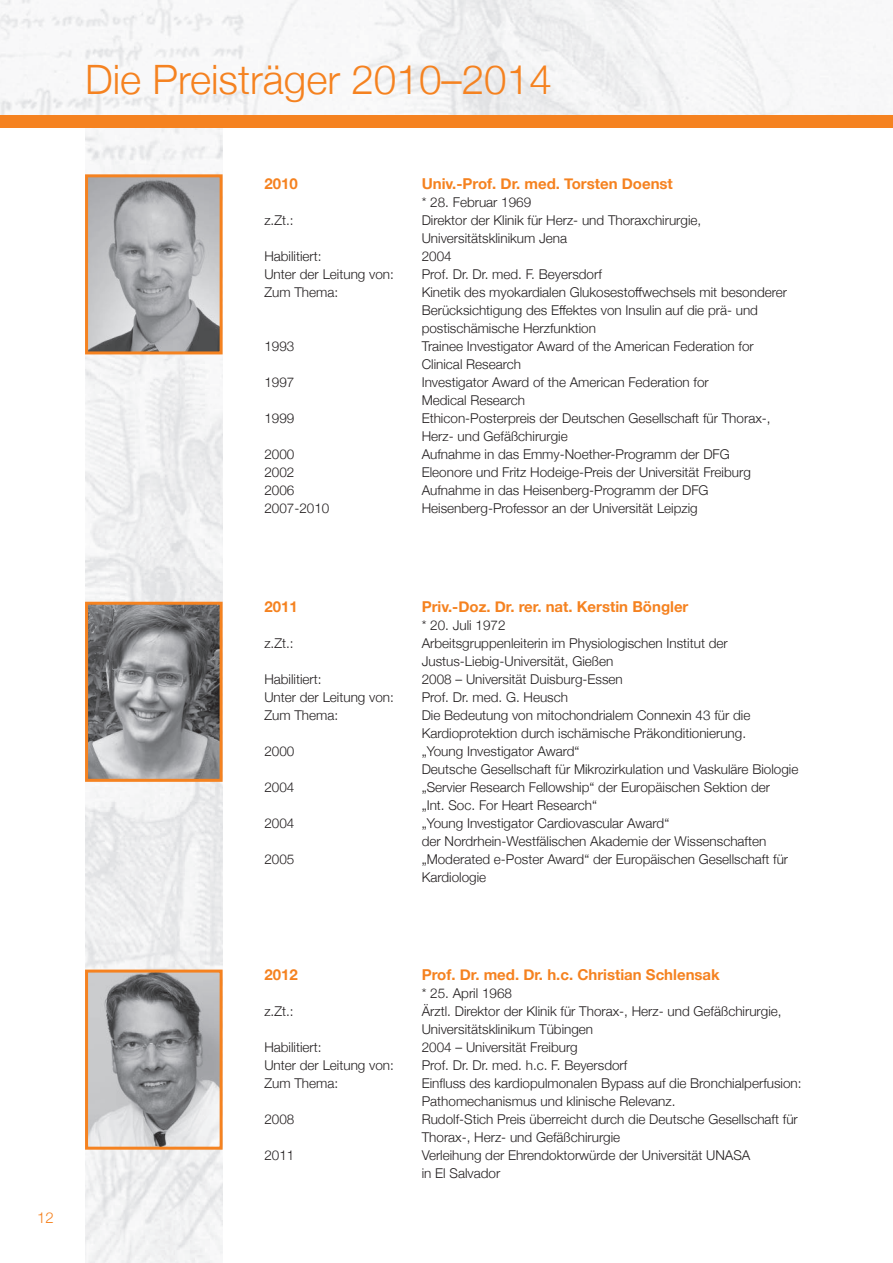
<style>
.page{position:relative;width:893px;height:1263px;background:#fff}
.page>*{position:absolute;margin:0;border:0;box-sizing:border-box;transform-origin:0 0}
.t1{font:300 40.5px "Helvetica Neue";color:#f58220}
.t2{font:700 15px "Helvetica Neue";color:#f58220}
.t3{font:300 15px "Helvetica Neue";color:#f58220}
.t4{font:300 13.5px/18px "Helvetica Neue";color:#231f20}
</style>
<div class="page">
<img style="left:85px;top:128px;width:137px;height:1135px">
<img style="left:89px;top:178px;width:130px;height:172px">
<div style="left:85px;top:174px;width:138px;height:180px;border:3px solid #f58220"></div>
<img style="left:89px;top:606px;width:130px;height:172px">
<div style="left:85px;top:602px;width:138px;height:180px;border:3px solid #f58220"></div>
<img style="left:89px;top:973px;width:130px;height:173px">
<div style="left:85px;top:969px;width:138px;height:181px;border:3px solid #f58220"></div>
<img style="left:0;top:0;width:892px;height:115px">
<div style="left:0;top:115px;width:893px;height:13px;background:#f58220"></div>
<p class="t3" style="left:37px;top:1206px;width:18px">12</p>
<h1 class="t1" style="left:85px;top:47px;width:468px">Die Preisträger 2010–2014</h1>
<p class="t2" style="left:264px;top:172px;width:35px">2010</p>
<p class="t2" style="left:422px;top:172px;width:253px">Univ.-Prof. Dr. med. Torsten Doenst</p>
<p class="t4" style="left:422px;top:192px;width:111px">* 28. Februar 1969</p>
<p class="t4" style="left:264px;top:210px;width:31px">z.Zt.:</p>
<p class="t4" style="left:422px;top:210px;width:281px">Direktor der Klinik für Herz- und Thoraxchirurgie,<br>Universitätsklinikum Jena</p>
<p class="t4" style="left:264px;top:246px;width:59px">Habilitiert:</p>
<p class="t4" style="left:422px;top:246px;width:32px">2004</p>
<p class="t4" style="left:264px;top:264px;width:131px">Unter der Leitung von:</p>
<p class="t4" style="left:422px;top:264px;width:182px">Prof. Dr. Dr. med. F. Beyersdorf</p>
<p class="t4" style="left:264px;top:282px;width:75px">Zum Thema:</p>
<p class="t4" style="left:422px;top:282px;width:367px">Kinetik des myokardialen Glukosestoffwechsels mit besonderer<br>Berücksichtigung des Effektes von Insulin auf die prä- und postischämische Herzfunktion</p>
<p class="t4" style="left:264px;top:336px;width:32px">1993</p>
<p class="t4" style="left:422px;top:336px;width:334px">Trainee Investigator Award of the American Federation for<br>Clinical Research</p>
<p class="t4" style="left:264px;top:372px;width:32px">1997</p>
<p class="t4" style="left:422px;top:372px;width:289px">Investigator Award of the American Federation for<br>Medical Research</p>
<p class="t4" style="left:264px;top:408px;width:32px">1999</p>
<p class="t4" style="left:422px;top:408px;width:350px">Ethicon-Posterpreis der Deutschen Gesellschaft für Thorax-,<br>Herz- und Gefäßchirurgie</p>
<p class="t4" style="left:264px;top:444px;width:32px">2000</p>
<p class="t4" style="left:422px;top:444px;width:310px">Aufnahme in das Emmy-Noether-Programm der DFG</p>
<p class="t4" style="left:264px;top:462px;width:32px">2002</p>
<p class="t4" style="left:422px;top:462px;width:331px">Eleonore und Fritz Hodeige-Preis der Universität Freiburg</p>
<p class="t4" style="left:264px;top:480px;width:32px">2006</p>
<p class="t4" style="left:422px;top:480px;width:288px">Aufnahme in das Heisenberg-Programm der DFG</p>
<p class="t4" style="left:264px;top:498px;width:67px">2007-2010</p>
<p class="t4" style="left:422px;top:498px;width:278px">Heisenberg-Professor an der Universität Leipzig</p>
<p class="t2" style="left:264px;top:594px;width:35px">2011</p>
<p class="t2" style="left:422px;top:594px;width:268px">Priv.-Doz. Dr. rer. nat. Kerstin Böngler</p>
<p class="t4" style="left:422px;top:615px;width:85px">* 20. Juli 1972</p>
<p class="t4" style="left:264px;top:633px;width:31px">z.Zt.:</p>
<p class="t4" style="left:422px;top:633px;width:308px">Arbeitsgruppenleiterin im Physiologischen Institut der<br>Justus-Liebig-Universität, Gießen</p>
<p class="t4" style="left:264px;top:669px;width:59px">Habilitiert:</p>
<p class="t4" style="left:422px;top:669px;width:203px">2008 – Universität Duisburg-Essen</p>
<p class="t4" style="left:264px;top:687px;width:131px">Unter der Leitung von:</p>
<p class="t4" style="left:422px;top:687px;width:148px">Prof. Dr. med. G. Heusch</p>
<p class="t4" style="left:264px;top:705px;width:75px">Zum Thema:</p>
<p class="t4" style="left:422px;top:705px;width:330px">Die Bedeutung von mitochondrialem Connexin 43 für die<br>Kardioprotektion durch ischämische Präkonditionierung.</p>
<p class="t4" style="left:264px;top:741px;width:32px">2000</p>
<p class="t4" style="left:422px;top:741px;width:378px">„Young Investigator Award“<br>Deutsche Gesellschaft für Mikrozirkulation und Vaskuläre Biologie</p>
<p class="t4" style="left:264px;top:777px;width:32px">2004</p>
<p class="t4" style="left:422px;top:777px;width:350px">„Servier Research Fellowship“ der Europäischen Sektion der „Int. Soc. For Heart Research“</p>
<p class="t4" style="left:264px;top:813px;width:32px">2004</p>
<p class="t4" style="left:422px;top:813px;width:346px">„Young Investigator Cardiovascular Award“<br>der Nordrhein-Westfälischen Akademie der Wissenschaften</p>
<p class="t4" style="left:264px;top:849px;width:32px">2005</p>
<p class="t4" style="left:422px;top:849px;width:368px">„Moderated e-Poster Award“ der Europäischen Gesellschaft für<br>Kardiologie</p>
<p class="t2" style="left:264px;top:963px;width:35px">2012</p>
<p class="t2" style="left:422px;top:963px;width:300px">Prof. Dr. med. Dr. h.c. Christian Schlensak</p>
<p class="t4" style="left:422px;top:983px;width:92px">* 25. April 1968</p>
<p class="t4" style="left:264px;top:1001px;width:31px">z.Zt.:</p>
<p class="t4" style="left:422px;top:1001px;width:361px">Ärztl. Direktor der Klinik für Thorax-, Herz- und Gefäßchirurgie,<br>Universitätsklinikum Tübingen</p>
<p class="t4" style="left:264px;top:1037px;width:59px">Habilitiert:</p>
<p class="t4" style="left:422px;top:1037px;width:158px">2004 – Universität Freiburg</p>
<p class="t4" style="left:264px;top:1055px;width:131px">Unter der Leitung von:</p>
<p class="t4" style="left:422px;top:1055px;width:207px">Prof. Dr. Dr. med. h.c. F. Beyersdorf</p>
<p class="t4" style="left:264px;top:1073px;width:75px">Zum Thema:</p>
<p class="t4" style="left:422px;top:1073px;width:381px">Einfluss des kardiopulmonalen Bypass auf die Bronchialperfusion:<br>Pathomechanismus und klinische Relevanz.</p>
<p class="t4" style="left:264px;top:1109px;width:32px">2008</p>
<p class="t4" style="left:422px;top:1109px;width:378px">Rudolf-Stich Preis überreicht durch die Deutsche Gesellschaft für<br>Thorax-, Herz- und Gefäßchirurgie</p>
<p class="t4" style="left:264px;top:1145px;width:32px">2011</p>
<p class="t4" style="left:422px;top:1145px;width:330px">Verleihung der Ehrendoktorwürde der Universität UNASA in El Salvador</p>
</div>
